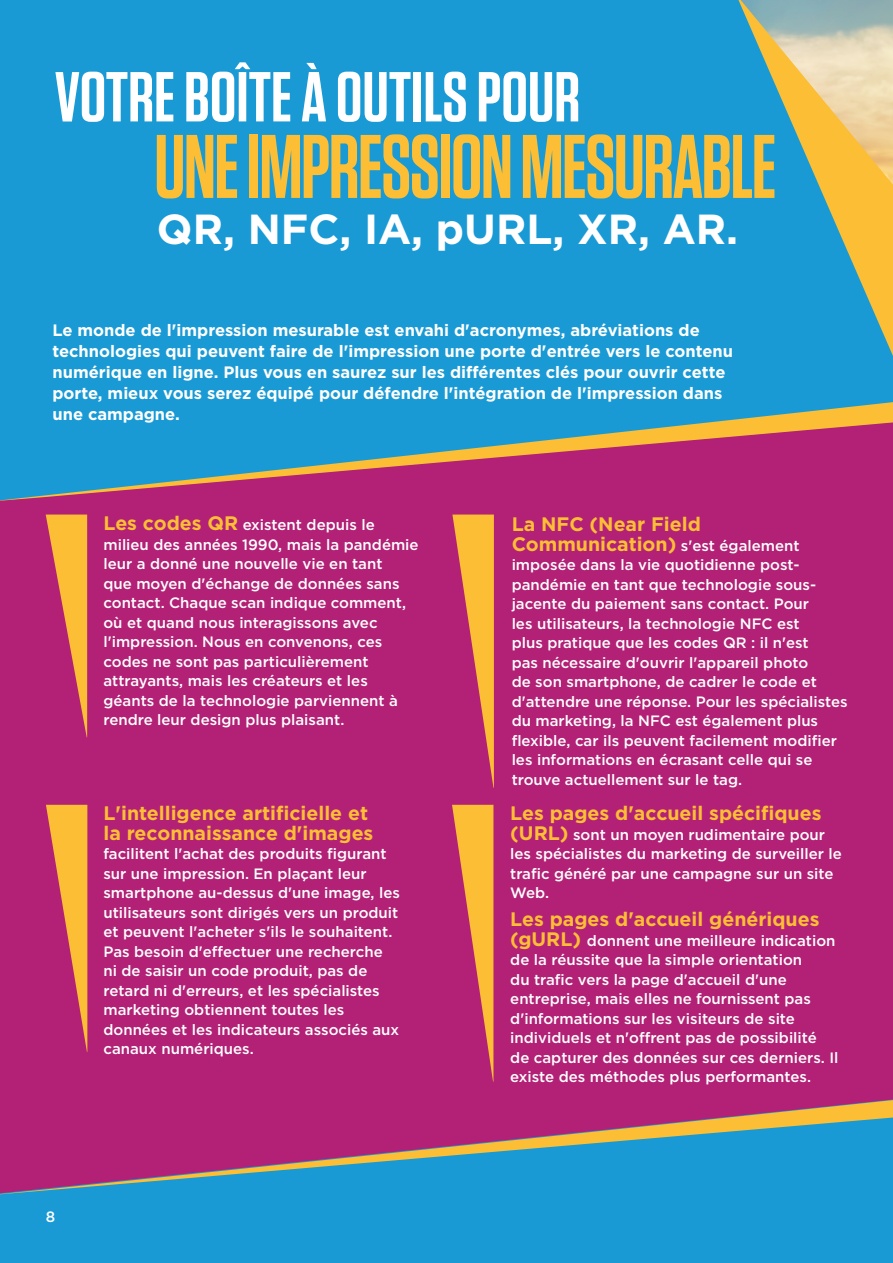
<style>
.page{position:relative;width:893px;height:1263px;background:#199ad5}
.page>*{position:absolute;margin:0;border:0;box-sizing:border-box;transform-origin:0 0}
.t1{font:600 90px "Tungsten";letter-spacing:-.02em;color:#fbbe35;scale:.93 1}
.t2{font:600 70.5px "Tungsten";color:#fff}
.t3{font:700 42px "Gotham";color:#fff}
.t4{font:700 19.5px/19.5px "Gotham";color:#fbbe35}
.t5{font:700 16.5px/21px "Gotham";color:#fff}
.t6{font:500 15px/19.5px "Gotham";color:#fff}
.s1{font-weight:700;font-size:19.5px;color:#fbbe35}
.s2{font-weight:500;font-size:15px;color:#fff}
</style>
<div class="page">
<svg style="left:738px;top:0;width:155px;height:303px"></svg>
<img style="left:741px;top:0;width:152px;height:185px">
<div style="left:0;top:502px;width:893px;height:502px;background:#b22176"></div>
<svg style="left:46px;top:514px;width:41px;height:224px;background:#d67055"></svg>
<svg style="left:0;top:1004px;width:893px;height:191px;fill:#b22176"></svg>
<svg style="left:0;top:303px;width:893px;height:199px"></svg>
<svg style="left:46px;top:805px;width:41px;height:247px;background:#d66f55"></svg>
<svg style="left:452px;top:514px;width:42px;height:274px;background:#d56d56"></svg>
<svg style="left:452px;top:805px;width:41px;height:277px;background:#d66f55"></svg>
<p class="t2" style="left:55px;top:60px;width:527px">VOTRE BOÎTE À OUTILS POUR</p>
<p class="t1" style="left:154px;top:119px;width:671px">UNE IMPRESSION MESURABLE</p>
<p class="t3" style="left:157px;top:201px;width:583px">QR, NFC, IA, pURL, XR, AR.</p>
<p class="t5" style="left:52px;top:320px;width:682px">Le monde de l'impression mesurable est envahi d'acronymes, abréviations de technologies qui peuvent faire de l'impression une porte d'entrée vers le contenu numérique en ligne. Plus vous en saurez sur les différentes clés pour ouvrir cette porte, mieux vous serez équipé pour défendre l'intégration de l'impression dans une campagne.</p>
<p class="t6" style="left:103px;top:515px;width:317px"><span class="s1">Les codes QR</span> existent depuis le milieu des années 1990, mais la pandémie leur a donné une nouvelle vie en tant<br>que moyen d'échange de données sans contact. Chaque scan indique comment, où et quand nous interagissons avec l'impression. Nous en convenons, ces codes ne sont pas particulièrement attrayants, mais les créateurs et les géants de la technologie parviennent à rendre leur design plus plaisant.</p>
<p class="t4" style="left:512px;top:514px;width:289px">La NFC (Near Field<br>Communication) <span class="s2">s'est également</span></p>
<p class="t6" style="left:512px;top:555px;width:337px">imposée dans la vie quotidienne post&shy;pandémie en tant que technologie sous&shy;jacente du paiement sans contact. Pour<br>les utilisateurs, la technologie NFC est<br>plus pratique que les codes QR : il n'est<br>pas nécessaire d'ouvrir l'appareil photo<br>de son smartphone, de cadrer le code et d'attendre une réponse. Pour les spécialistes du marketing, la NFC est également plus flexible, car ils peuvent facilement modifier les informations en écrasant celle qui se trouve actuellement sur le tag.</p>
<p class="t4" style="left:510px;top:804px;width:313px">Les pages d'accueil spécifiques</p>
<p class="t6" style="left:510px;top:825px;width:333px"><span class="s1">(URL)</span> sont un moyen rudimentaire pour les spécialistes du marketing de surveiller le trafic généré par une campagne sur un site<br>Web.</p>
<p class="t4" style="left:510px;top:909px;width:311px">Les pages d'accueil génériques</p>
<p class="t6" style="left:510px;top:930px;width:330px"><span class="s1">(gURL)</span> donnent une meilleure indication de la réussite que la simple orientation<br>du trafic vers la page d'accueil d'une entreprise, mais elles ne fournissent pas d'informations sur les visiteurs de site individuels et n'offrent pas de possibilité de capturer des données sur ces derniers. Il existe des méthodes plus performantes.</p>
<p class="t4" style="left:103px;top:804px;width:271px">L'intelligence artificielle et la reconnaissance d'images</p>
<p class="t6" style="left:103px;top:844px;width:298px">facilitent l'achat des produits figurant sur une impression. En plaçant leur smartphone au-dessus d'une image, les utilisateurs sont dirigés vers un produit et peuvent l'acheter s'ils le souhaitent.<br>Pas besoin d'effectuer une recherche ni de saisir un code produit, pas de retard ni d'erreurs, et les spécialistes marketing obtiennent toutes les données et les indicateurs associés aux canaux numériques.</p>
<p class="t6" style="left:46px;top:1206px;width:11px">8</p>
</div>
